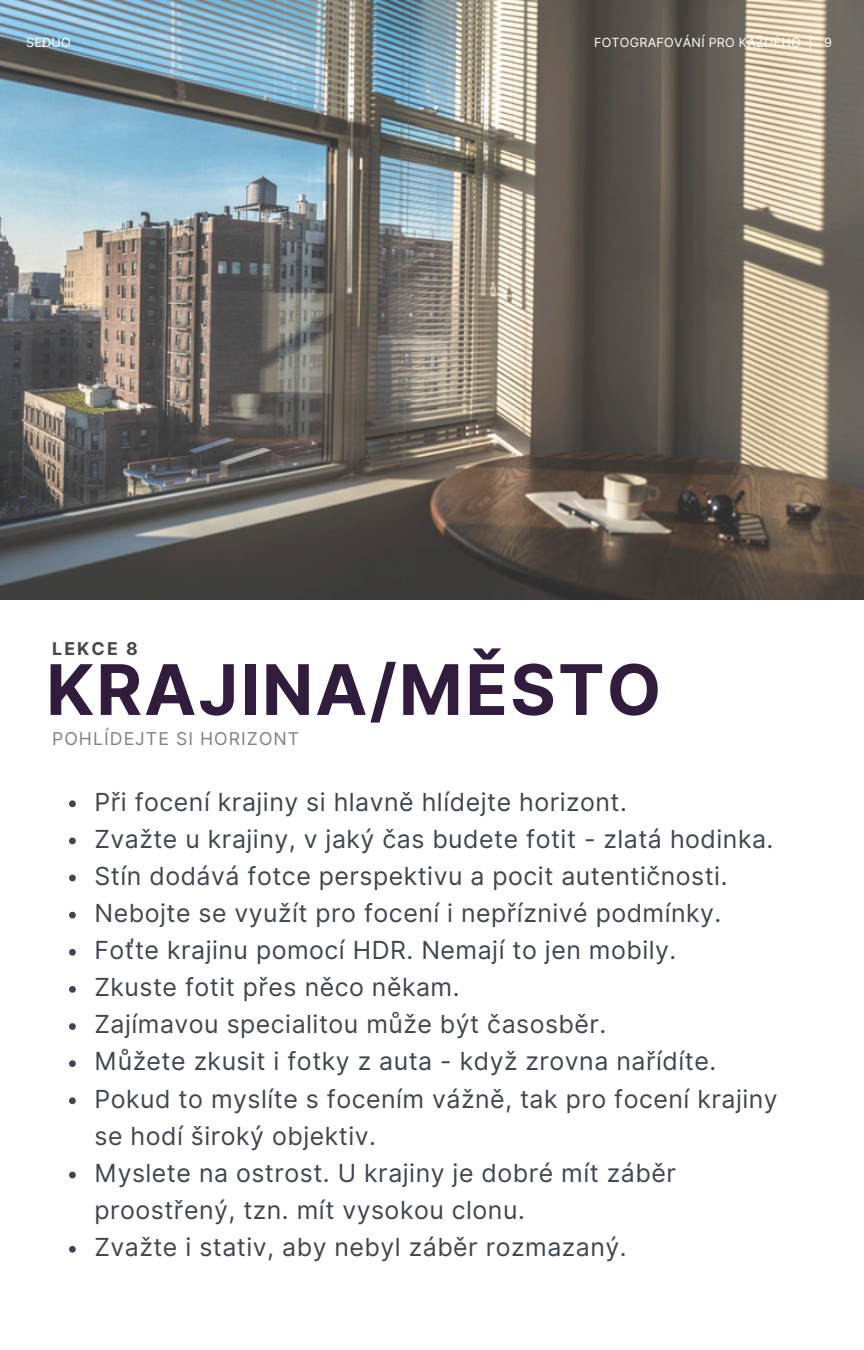
<style>
.page{position:relative;width:864px;height:1350px;background:#fff}
.page>*{position:absolute;margin:0;border:0;box-sizing:border-box;transform-origin:0 0}
.t1{font:700 69.75px "Inter";letter-spacing:.03em;color:#321c3d}
.t2{font:24.97px/37.1px "Inter";letter-spacing:.02em;color:#3f4652}
.t3{font:17.78px "Inter";letter-spacing:.06em;color:#818181}
.t4{font:700 17.78px "Inter";letter-spacing:.12em;color:#474747}
.t5{font:12.6px "Inter";letter-spacing:.02em;color:#fff}
</style>
<div class="page">
<img style="left:0;top:0;width:864px;height:600px">
<svg style="left:69px;top:800px;width:7px;height:7px"></svg>
<svg style="left:69px;top:838px;width:7px;height:6px"></svg>
<svg style="left:69px;top:875px;width:7px;height:6px"></svg>
<svg style="left:69px;top:912px;width:7px;height:7px"></svg>
<svg style="left:69px;top:949px;width:7px;height:7px"></svg>
<svg style="left:69px;top:986px;width:7px;height:7px"></svg>
<svg style="left:69px;top:1023px;width:7px;height:7px"></svg>
<svg style="left:69px;top:1060px;width:7px;height:7px"></svg>
<svg style="left:69px;top:1097px;width:7px;height:7px"></svg>
<svg style="left:69px;top:1172px;width:7px;height:6px"></svg>
<svg style="left:69px;top:1246px;width:7px;height:7px"></svg>
<p class="t5" style="left:26px;top:35px;width:46px">SEDUO</p>
<p class="t5" style="left:594px;top:35px;width:239px">FOTOGRAFOVÁNÍ PRO KAŽDÉHO | 9</p>
<p class="t4" style="left:52px;top:638px;width:87px">LEKCE 8</p>
<p class="t1" style="left:46px;top:648px;width:616px">KRAJINA/MĚSTO</p>
<p class="t3" style="left:52px;top:728px;width:249px">POHLÍDEJTE SI HORIZONT</p>
<p class="t2" style="left:95px;top:783px;width:534px">Při focení krajiny si hlavně hlídejte horizont.</p>
<p class="t2" style="left:95px;top:820px;width:680px">Zvažte u krajiny, v jaký čas budete fotit - zlatá hodinka.</p>
<p class="t2" style="left:95px;top:857px;width:635px">Stín dodává fotce perspektivu a pocit autentičnosti.</p>
<p class="t2" style="left:95px;top:894px;width:628px">Nebojte se využít pro focení i nepříznivé podmínky.</p>
<p class="t2" style="left:95px;top:931px;width:583px">Foťte krajinu pomocí HDR. Nemají to jen mobily.</p>
<p class="t2" style="left:95px;top:969px;width:367px">Zkuste fotit přes něco někam.</p>
<p class="t2" style="left:95px;top:1006px;width:513px">Zajímavou specialitou může být časosběr.</p>
<p class="t2" style="left:95px;top:1043px;width:623px">Můžete zkusit i fotky z auta - když zrovna nařídíte.</p>
<p class="t2" style="left:95px;top:1080px;width:685px">Pokud to myslíte s focením vážně, tak pro focení krajiny se hodí široký objektiv.</p>
<p class="t2" style="left:95px;top:1154px;width:583px">Myslete na ostrost. U krajiny je dobré mít záběr proostřený, tzn. mít vysokou clonu.</p>
<p class="t2" style="left:95px;top:1228px;width:534px">Zvažte i stativ, aby nebyl záběr rozmazaný.</p>
</div>
